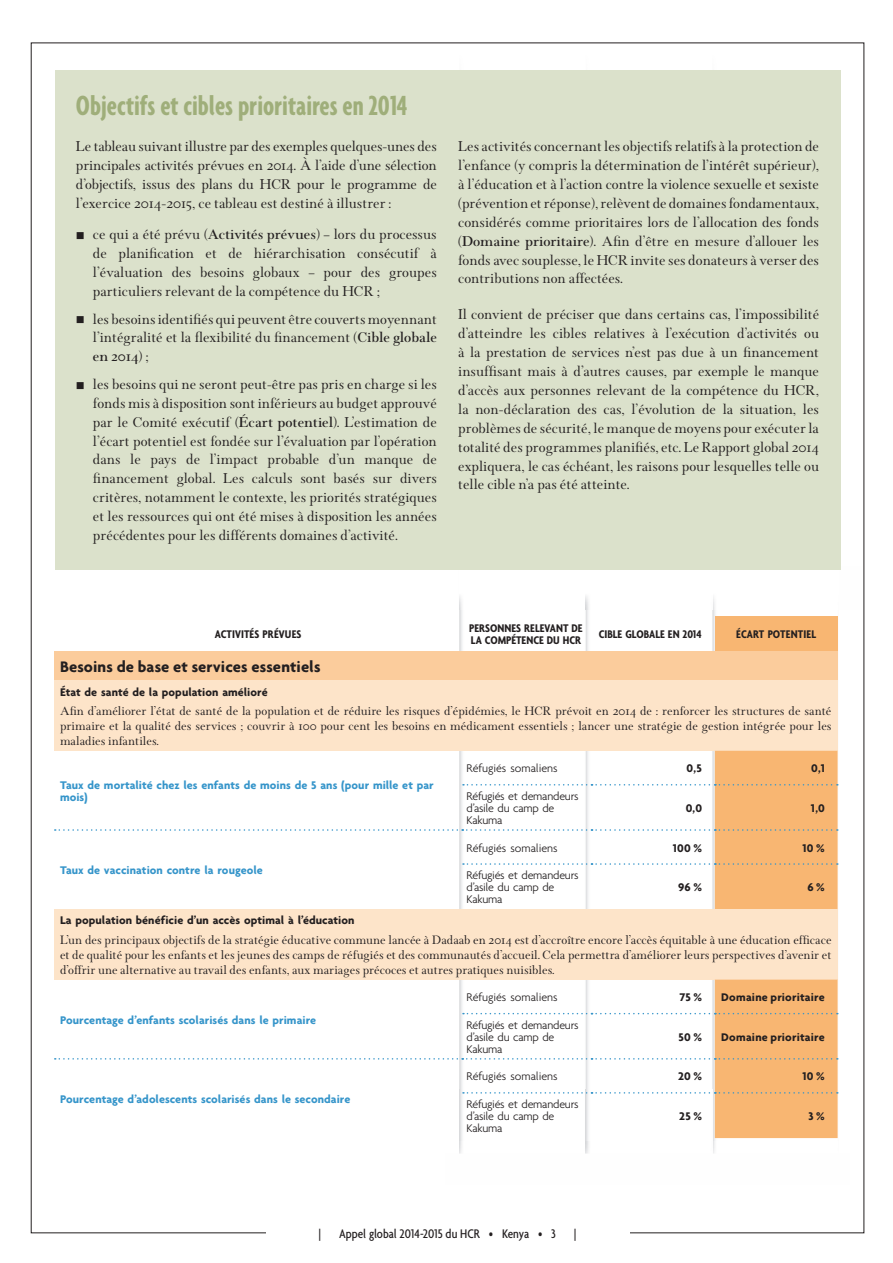
<style>
.page{position:relative;width:893px;height:1263px;background:#fff}
.page>*{position:absolute;margin:0;border:0;box-sizing:border-box;transform-origin:0 0}
.t1{font:700 extra-condensed 30px "Agenda";color:#9fae7a}
.t2{font:700 16.5px "Agenda";letter-spacing:.005em;color:#231f20}
.t3{font:15.75px/18.9px "Wessex";color:#231f20;text-align:justify}
.t4{font:13.5px/15px "Wessex";color:#231f20;text-align:justify}
.t5{font:500 condensed 13.5px "Agenda";letter-spacing:-.005em;color:#231f20}
.t6{font:300 12px/12px "Agenda";letter-spacing:-.015em;color:#231f20}
.t7{font:700 12px/12px "Agenda";letter-spacing:.005em;color:#3695ca}
.t8{font:700 12px "Agenda";letter-spacing:.005em;color:#231f20}
.t9{font:700 condensed 12px/12px "Agenda";letter-spacing:.005em;color:#231f20}
.s1{font-weight:600}
</style>
<div class="page">
<div style="left:715px;top:617px;width:123px;height:34px;background:#f8b672"></div>
<div style="left:54px;top:651px;width:784px;height:29px;background:#fbcc9c"></div>
<div style="left:54px;top:680px;width:784px;height:71px;background:#fde4c9"></div>
<svg style="left:55px;top:751px;width:783px;height:158px"></svg>
<div style="left:54px;top:909px;width:784px;height:70px;background:#fde4c9"></div>
<svg style="left:55px;top:979px;width:784px;height:174px"></svg>
<img style="left:459px;top:596px;width:256px;height:13px">
<img style="left:586px;top:567px;width:1px;height:42px">
<div style="left:55px;top:70px;width:785px;height:500px;background:#dbe1cb"></div>
<h1 class="t1" style="left:76px;top:89px;width:333px">Objectifs et cibles prioritaires en 2014</h1>
<p class="t3" style="left:76px;top:137px;width:362px">Le tableau suivant illustre par des exemples quelques-unes des principales activités prévues en 2014. À l’aide d’une sélection d’objectifs, issus des plans du HCR pour le programme de l’exercice 2014-2015, ce tableau est destiné à illustrer :</p>
<p class="t3" style="left:93px;top:225px;width:345px;text-indent:-17px">■ ce qui a été prévu (<span class="s1">Activités prévues</span>) – lors du processus de planification et de hiérarchisation consécutif à l’évaluation des besoins globaux – pour des groupes particuliers relevant de la compétence du HCR ;</p>
<p class="t3" style="left:93px;top:309px;width:345px;text-indent:-17px">■ les besoins identifiés qui peuvent être couverts moyennant l’intégralité et la flexibilité du financement (<span class="s1">Cible globale en 2014</span>) ;</p>
<p class="t3" style="left:93px;top:375px;width:345px;text-indent:-17px">■ les besoins qui ne seront peut-être pas pris en charge si les fonds mis à disposition sont inférieurs au budget approuvé par le Comité exécutif (<span class="s1">Écart potentiel</span>). L’estimation de l’écart potentiel est fondée sur l’évaluation par l’opération dans le pays de l’impact probable d’un manque de financement global. Les calculs sont basés sur divers critères, notamment le contexte, les priorités stratégiques et les ressources qui ont été mises à disposition les années précédentes pour les différents domaines d’activité.</p>
<p class="t3" style="left:458px;top:137px;width:362px">Les activités concernant les objectifs relatifs à la protection de l’enfance (y compris la détermination de l’intérêt supérieur), à l’éducation et à l’action contre la violence sexuelle et sexiste (prévention et réponse), relèvent de domaines fondamentaux, considérés comme prioritaires lors de l’allocation des fonds (<span class="s1">Domaine prioritaire</span>). Afin d’être en mesure d’allouer les fonds avec souplesse, le HCR invite ses donateurs à verser des contributions non affectées.</p>
<p class="t3" style="left:458px;top:305px;width:362px">Il convient de préciser que dans certains cas, l’impossibilité d’atteindre les cibles relatives à l’exécution d’activités ou à la prestation de services n’est pas due à un financement insuffisant mais à d’autres causes, par exemple le manque d’accès aux personnes relevant de la compétence du HCR, la non-déclaration des cas, l’évolution de la situation, les problèmes de sécurité, le manque de moyens pour exécuter la totalité des programmes planifiés, etc. Le Rapport global 2014 expliquera, le cas échéant, les raisons pour lesquelles telle ou telle cible n’a pas été atteinte.</p>
<p class="t9" style="left:215px;top:628px;width:88px">ACTIVITÉS PRÉVUES</p>
<p class="t9" style="left:469px;top:622px;width:115px">PERSONNES RELEVANT DE<br>LA COMPÉTENCE DU HCR</p>
<p class="t9" style="left:599px;top:628px;width:104px">CIBLE GLOBALE EN 2014</p>
<p class="t9" style="left:736px;top:628px;width:81px">ÉCART POTENTIEL</p>
<p class="t2" style="left:60px;top:656px;width:262px">Besoins de base et services essentiels</p>
<p class="t8" style="left:60px;top:684px;width:209px">État de santé de la population amélioré</p>
<p class="t4" style="left:60px;top:703px;width:773px">Afin d’améliorer l’état de santé de la population et de réduire les risques d’épidémies, le HCR prévoit en 2014 de : renforcer les structures de santé primaire et la qualité des services ; couvrir à 100 pour cent les besoins en médicament essentiels ; lancer une stratégie de gestion intégrée pour les maladies infantiles.</p>
<p class="t7" style="left:60px;top:779px;width:375px">Taux de mortalité chez les enfants de moins de 5 ans (pour mille et par mois)</p>
<p class="t6" style="left:466px;top:762px;width:93px">Réfugiés somaliens</p>
<p class="t8" style="left:687px;top:761px;width:17px">0,5</p>
<p class="t8" style="left:811px;top:761px;width:15px">0,1</p>
<p class="t6" style="left:466px;top:790px;width:114px">Réfugiés et demandeurs d’asile du camp de<br>Kakuma</p>
<p class="t8" style="left:686px;top:801px;width:18px">0,0</p>
<p class="t8" style="left:811px;top:801px;width:15px">1,0</p>
<p class="t7" style="left:60px;top:864px;width:204px">Taux de vaccination contre la rougeole</p>
<p class="t6" style="left:466px;top:841px;width:93px">Réfugiés somaliens</p>
<p class="t8" style="left:673px;top:840px;width:31px">100 %</p>
<p class="t8" style="left:802px;top:840px;width:24px">10 %</p>
<p class="t6" style="left:466px;top:869px;width:114px">Réfugiés et demandeurs d’asile du camp de<br>Kakuma</p>
<p class="t8" style="left:678px;top:880px;width:25px">96 %</p>
<p class="t8" style="left:807px;top:880px;width:19px">6 %</p>
<p class="t8" style="left:60px;top:913px;width:296px">La population bénéficie d’un accès optimal à l’éducation</p>
<p class="t4" style="left:60px;top:932px;width:773px">L’un des principaux objectifs de la stratégie éducative commune lancée à Dadaab en 2014 est d’accroître encore l’accès équitable à une éducation efficace et de qualité pour les enfants et les jeunes des camps de réfugiés et des communautés d’accueil. Cela permettra d’améliorer leurs perspectives d’avenir et d’offrir une alternative au travail des enfants, aux mariages précoces et autres pratiques nuisibles.</p>
<p class="t7" style="left:60px;top:1014px;width:258px">Pourcentage d’enfants scolarisés dans le primaire</p>
<p class="t6" style="left:466px;top:991px;width:93px">Réfugiés somaliens</p>
<p class="t8" style="left:679px;top:990px;width:24px">75 %</p>
<p class="t8" style="left:721px;top:990px;width:105px">Domaine prioritaire</p>
<p class="t6" style="left:466px;top:1019px;width:114px">Réfugiés et demandeurs d’asile du camp de<br>Kakuma</p>
<p class="t8" style="left:678px;top:1029px;width:25px">50 %</p>
<p class="t8" style="left:721px;top:1029px;width:105px">Domaine prioritaire</p>
<p class="t7" style="left:60px;top:1093px;width:292px">Pourcentage d’adolescents scolarisés dans le secondaire</p>
<p class="t6" style="left:466px;top:1070px;width:93px">Réfugiés somaliens</p>
<p class="t8" style="left:678px;top:1069px;width:26px">20 %</p>
<p class="t8" style="left:802px;top:1069px;width:24px">10 %</p>
<p class="t6" style="left:466px;top:1098px;width:114px">Réfugiés et demandeurs d’asile du camp de<br>Kakuma</p>
<p class="t8" style="left:679px;top:1109px;width:24px">25 %</p>
<p class="t8" style="left:808px;top:1109px;width:18px">3 %</p>
<p class="t5" style="left:319px;top:1225px;width:4px">|</p>
<p class="t5" style="left:339px;top:1225px;width:218px">Appel global 2014-2015 du HCR • Kenya • 3</p>
<p class="t5" style="left:574px;top:1225px;width:4px">|</p>
</div>
